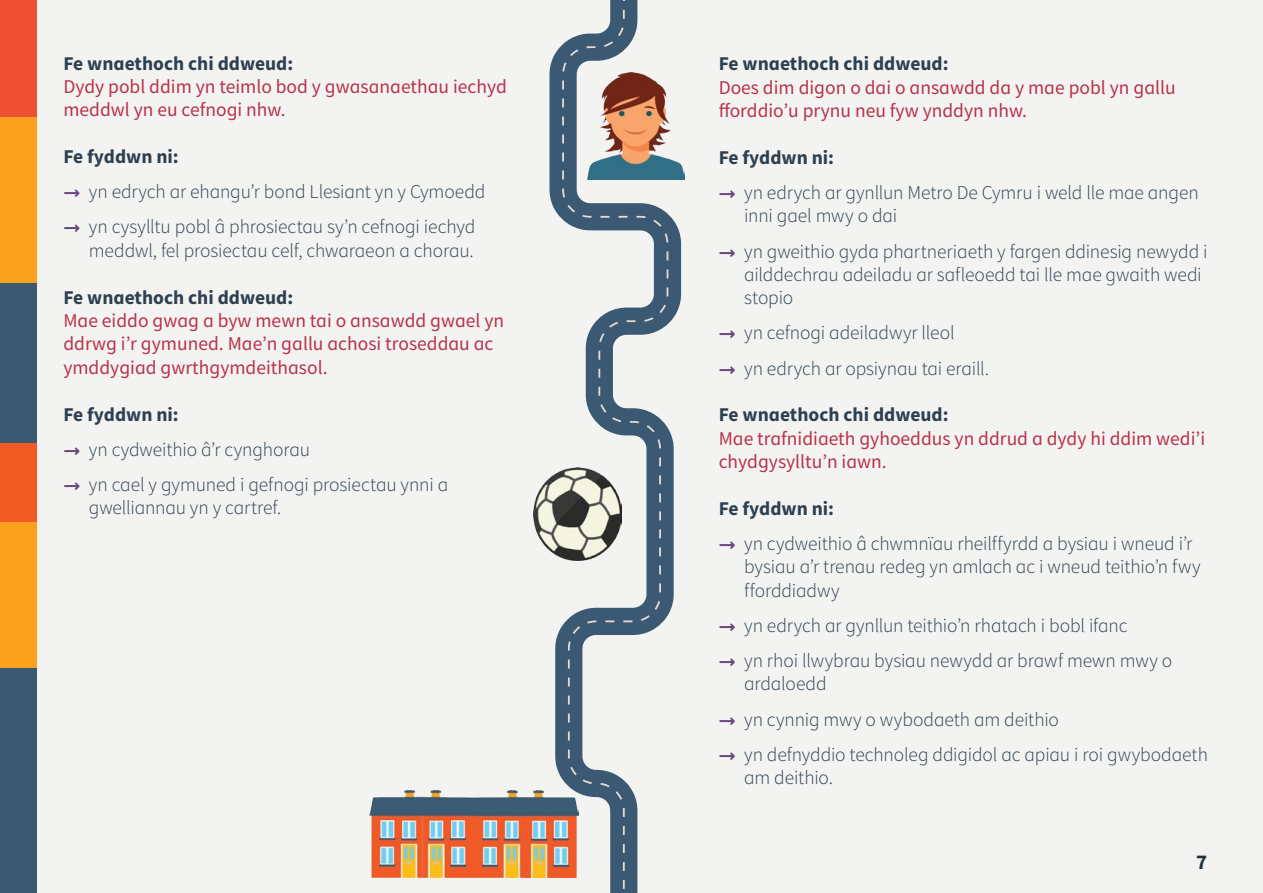
<style>
.page{position:relative;width:1263px;height:893px;background:#fff}
.page>*{position:absolute;margin:0;border:0;box-sizing:border-box;transform-origin:0 0}
.t1{font:700 21px "Source Sans Pro";color:#22323b}
.t2{font:300 19.5px/23.4px "Source Sans Pro";letter-spacing:-.005em;color:#2e3f4f}
.t3{font:19.5px/23.4px "Source Sans Pro";color:#b8324b}
.t4{font:700 19.5px "Source Sans Pro";color:#2e3f4f}
.s1{font-family:"Comfortaa";font-weight:700;font-size:18px;color:#674680}
</style>
<div class="page">
<div style="left:0;top:0;width:831px;height:893px;background:#f3f4f2"></div>
<div style="left:681px;top:0;width:582px;height:893px;background:#f3f4f2"></div>
<svg style="left:549px;top:0;width:132px;height:893px"></svg>
<svg style="left:562px;top:10px;width:106px;height:879px"></svg>
<div style="left:0;top:0;width:37px;height:145px;background:#f05133"></div>
<div style="left:0;top:117px;width:37px;height:184px;background:#faa21d"></div>
<div style="left:0;top:283px;width:37px;height:184px;background:#3b5973"></div>
<div style="left:0;top:443px;width:37px;height:183px;background:#f15a22"></div>
<div style="left:0;top:522px;width:37px;height:184px;background:#faa21d"></div>
<div style="left:0;top:668px;width:37px;height:225px;background:#3b5973"></div>
<img style="left:370px;top:790px;width:209px;height:87px">
<img style="left:588px;top:72px;width:96px;height:108px">
<img style="left:534px;top:468px;width:88px;height:93px">
<p class="t4" style="left:63px;top:50px;width:231px">Fe wnaethoch chi ddweud:</p>
<p class="t3" style="left:63px;top:75px;width:445px">Dydy pobl ddim yn teimlo bod y gwasanaethau iechyd meddwl yn eu cefnogi nhw.</p>
<p class="t4" style="left:63px;top:143px;width:117px">Fe fyddwn ni:</p>
<p class="t2" style="left:63px;top:180px;width:423px"><span class="s1">→</span> yn edrych ar ehangu’r bond Llesiant yn y Cymoedd</p>
<p class="t2" style="left:63px;top:215px;width:413px;text-align:right"><span class="s1">→</span> yn cysylltu pobl â phrosiectau sy’n cefnogi iechyd meddwl, fel prosiectau celf, chwaraeon a chorau.</p>
<p class="t4" style="left:63px;top:284px;width:231px">Fe wnaethoch chi ddweud:</p>
<p class="t3" style="left:63px;top:309px;width:442px">Mae eiddo gwag a byw mewn tai o ansawdd gwael yn ddrwg i’r gymuned. Mae’n gallu achosi troseddau ac ymddygiad gwrthgymdeithasol.</p>
<p class="t4" style="left:63px;top:401px;width:117px">Fe fyddwn ni:</p>
<p class="t2" style="left:63px;top:437px;width:248px"><span class="s1">→</span> yn cydweithio â’r cynghorau</p>
<p class="t2" style="left:89px;top:473px;width:361px;text-indent:-26px"><span class="s1">→</span> yn cael y gymuned i gefnogi prosiectau ynni a gwelliannau yn y cartref.</p>
<p class="t4" style="left:719px;top:51px;width:231px">Fe wnaethoch chi ddweud:</p>
<p class="t3" style="left:719px;top:75px;width:458px">Does dim digon o dai o ansawdd da y mae pobl yn gallu fforddio’u prynu neu fyw ynddyn nhw.</p>
<p class="t4" style="left:719px;top:144px;width:117px">Fe fyddwn ni:</p>
<p class="t2" style="left:744px;top:181px;width:456px;text-indent:-26px"><span class="s1">→</span> yn edrych ar gynllun Metro De Cymru i weld lle mae angen inni gael mwy o dai</p>
<p class="t2" style="left:744px;top:239px;width:465px;text-indent:-26px"><span class="s1">→</span> yn gweithio gyda phartneriaeth y fargen ddinesig newydd i ailddechrau adeiladu ar safleoedd tai lle mae gwaith wedi stopio</p>
<p class="t2" style="left:719px;top:321px;width:237px"><span class="s1">→</span> yn cefnogi adeiladwyr lleol</p>
<p class="t2" style="left:719px;top:356px;width:272px"><span class="s1">→</span> yn edrych ar opsiynau tai eraill.</p>
<p class="t4" style="left:719px;top:402px;width:231px">Fe wnaethoch chi ddweud:</p>
<p class="t3" style="left:719px;top:426px;width:488px">Mae trafnidiaeth gyhoeddus yn ddrud a dydy hi ddim wedi’i chydgysylltu’n iawn.</p>
<p class="t4" style="left:719px;top:495px;width:117px">Fe fyddwn ni:</p>
<p class="t2" style="left:744px;top:532px;width:458px;text-indent:-26px"><span class="s1">→</span> yn cydweithio â chwmnïau rheilffyrdd a bysiau i wneud i’r bysiau a’r trenau redeg yn amlach ac i wneud teithio’n fwy fforddiadwy</p>
<p class="t2" style="left:719px;top:614px;width:410px"><span class="s1">→</span> yn edrych ar gynllun teithio’n rhatach i bobl ifanc</p>
<p class="t2" style="left:744px;top:649px;width:430px;text-indent:-26px"><span class="s1">→</span> yn rhoi llwybrau bysiau newydd ar brawf mewn mwy o ardaloedd</p>
<p class="t2" style="left:719px;top:707px;width:342px"><span class="s1">→</span> yn cynnig mwy o wybodaeth am deithio</p>
<p class="t2" style="left:744px;top:742px;width:465px;text-indent:-26px"><span class="s1">→</span> yn defnyddio technoleg ddigidol ac apiau i roi gwybodaeth am deithio.</p>
<p class="t1" style="left:1196px;top:847px;width:13px">7</p>
</div>
